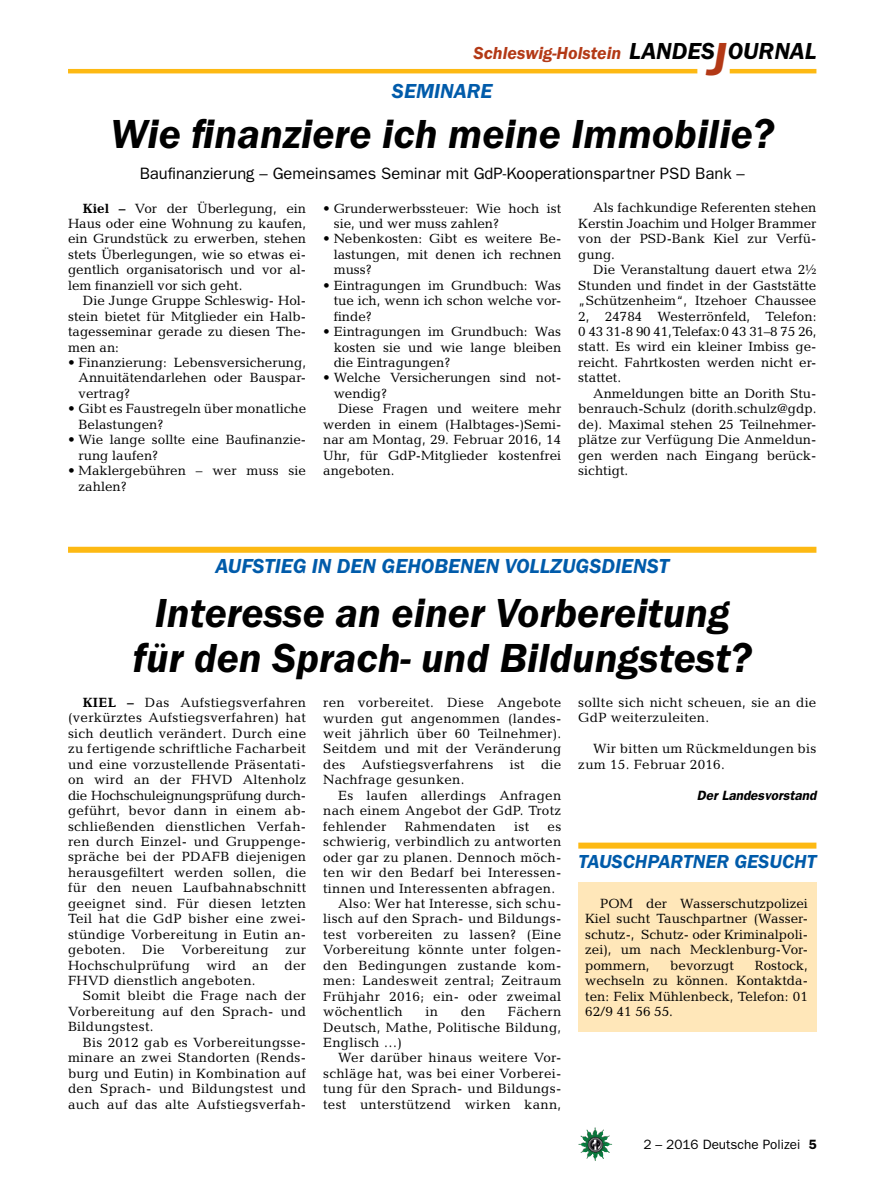
<style>
.page{position:relative;width:893px;height:1191px;background:#fff}
.page>*{position:absolute;margin:0;border:0;box-sizing:border-box;transform-origin:0 0}
.t1{font:italic 600 42px/45px "Franklin Gothic Itc T";color:#000;text-align:center}
.t2{font:italic 600 24px "Franklin Gothic Itc T";color:#000}
.t3{font:italic 600 21px "Franklin Gothic Itc T";color:#005baa}
.t4{font:italic 600 19.5px "Franklin Gothic Itc T";color:#005baa}
.t5{font:italic 600 18px "Franklin Gothic Itc T";color:#b33916}
.t6{font:16.5px "Franklin Gothic";color:#000}
.t7{font:13.5px/15.5px "Candida";color:#000;text-align:justify}
.t8{font:13.5px/15.5px "Candida";letter-spacing:.02em;color:#000}
.t9{font:13.5px "Franklin Gothic";color:#000}
.t10{font:italic 600 13.5px "Franklin Gothic";color:#000}
.s1{font-size:48px;color:#b33916}
.s2{font-weight:700}
.s3{font-weight:600}
</style>
<div class="page">
<img style="left:578px;top:1127px;width:17px;height:25px">
<hr style="left:730px;top:69px;width:86px;height:4px;background:#fdb913">
<hr style="left:68px;top:69px;width:629px;height:4px;background:#fdb913">
<div style="left:578px;top:882px;width:238px;height:149px;background:#ffe7b9"></div>
<div style="left:68px;top:547px;width:748px;height:6px;background:#fdb913"></div>
<div style="left:578px;top:842px;width:238px;height:6px;background:#fdb913"></div>
<h3 class="t5" style="left:473px;top:42px;width:149px">Schleswig-Holstein</h3>
<h3 class="t3" style="left:392px;top:79px;width:26px">Seminare</h3>
<h2 class="t2" style="left:629px;top:37px;width:189px">LANDES<span class="s1">J</span>OURNAL</h2>
<h1 class="t1" style="left:111px;top:111px;width:665px">Wie finanziere ich meine Immobilie?</h1>
<p class="t6" style="left:140px;top:164px;width:607px">Baufinanzierung – Gemeinsames Seminar mit GdP-Kooperationspartner PSD Bank –</p>
<p class="t7" style="left:334px;top:200px;width:229px;text-indent:-11px">• Grunderwerbssteuer: Wie hoch ist sie, und wer muss zahlen?</p>
<p class="t7" style="left:334px;top:231px;width:229px;text-indent:-11px">• Nebenkosten: Gibt es weitere Be&shy;lastungen, mit denen ich rechnen muss?</p>
<p class="t7" style="left:334px;top:277px;width:229px;text-indent:-11px">• Eintragungen im Grundbuch: Was tue ich, wenn ich schon welche vor&shy;finde?</p>
<p class="t7" style="left:334px;top:324px;width:229px;text-indent:-11px">• Eintragungen im Grundbuch: Was kosten sie und wie lange bleiben die Eintragungen?</p>
<p class="t7" style="left:323px;top:370px;width:240px">• Welche Versicherungen sind not-</p>
<p class="t7" style="left:334px;top:386px;width:55px">wendig?</p>
<p class="t7" style="left:338px;top:401px;width:225px">Diese Fragen und weitere mehr</p>
<p class="t7" style="left:323px;top:416px;width:240px">werden in einem (Halbtages-)Semi-</p>
<p class="t7" style="left:323px;top:432px;width:240px">nar am Montag, 29. Februar 2016, 14</p>
<p class="t7" style="left:323px;top:447px;width:240px">Uhr, für GdP-Mitglieder kostenfrei</p>
<p class="t7" style="left:323px;top:463px;width:73px">angeboten.</p>
<p class="t7" style="left:68px;top:200px;width:240px;text-indent:15px"><span class="s2">Kiel –</span> Vor der Überlegung, ein Haus oder eine Wohnung zu kaufen, ein Grundstück zu erwerben, stehen stets Überlegungen, wie so etwas ei&shy;gentlich organisatorisch und vor al&shy;lem finanziell vor sich geht.</p>
<p class="t7" style="left:68px;top:293px;width:240px;text-indent:15px">Die Junge Gruppe Schleswig- Hol&shy;stein bietet für Mitglieder ein Halb&shy;tagesseminar gerade zu diesen The&shy;men an:</p>
<p class="t7" style="left:79px;top:355px;width:229px;text-indent:-11px">• Finanzierung: Lebensversicherung, Annuitätendarlehen oder Bauspar&shy;vertrag?</p>
<p class="t7" style="left:79px;top:401px;width:229px;text-indent:-11px">• Gibt es Faustregeln über monatliche<br>Belastungen?</p>
<p class="t7" style="left:79px;top:432px;width:229px;text-indent:-11px">• Wie lange sollte eine Baufinanzie&shy;rung laufen?</p>
<p class="t7" style="left:79px;top:463px;width:229px;text-indent:-11px">• Maklergebühren – wer muss sie zahlen?</p>
<p class="t7" style="left:578px;top:200px;width:240px;text-indent:15px">Als fachkundige Referenten stehen Kerstin Joachim und Holger Brammer von der PSD-Bank Kiel zur Verfü&shy;gung.</p>
<p class="t7" style="left:578px;top:262px;width:240px;text-indent:15px">Die Veranstaltung dauert etwa 2½ Stunden und findet in der Gaststätte „Schützenheim“, Itzehoer Chaussee 2, 24784 Westerrönfeld, Telefon:<br>0 43 31-8 90 41, Telefax: 0 43 31–8 75 26, statt. Es wird ein kleiner Imbiss ge&shy;reicht. Fahrtkosten werden nicht er&shy;stattet.</p>
<p class="t7" style="left:578px;top:385px;width:240px;text-indent:15px">Anmeldungen bitte an Dorith Stu&shy;benrauch-Schulz (dorith.schulz@gdp. de). Maximal stehen 25 Teilnehmer&shy;plätze zur Verfügung Die Anmeldun&shy;gen werden nach Eingang berück&shy;sichtigt.</p>
<h3 class="t3" style="left:215px;top:553px;width:25px">Aufstieg</h3>
<h3 class="t3" style="left:312px;top:553px;width:39px">in den</h3>
<h3 class="t3" style="left:382px;top:553px;width:15px">gehobenen</h3>
<h3 class="t3" style="left:505px;top:553px;width:25px">Vollzugsdienst</h3>
<h1 class="t1" style="left:133px;top:590px;width:620px">Interesse an einer Vorbereitung für den Sprach- und Bildungstest?</h1>
<p class="t7" style="left:323px;top:695px;width:240px">ren vorbereitet. Diese Angebote wurden gut angenommen (landes&shy;weit jährlich über 60 Teilnehmer).<br>Seitdem und mit der Veränderung des Aufstiegsverfahrens ist die Nachfrage gesunken.</p>
<p class="t7" style="left:323px;top:787px;width:240px;text-indent:15px">Es laufen allerdings Anfragen nach einem Angebot der GdP. Trotz fehlender</p>
<p class="t7" style="left:68px;top:694px;width:240px;text-indent:15px"><span class="s2">KIEL –</span> Das Aufstiegsverfahren (verkürztes Aufstiegsverfahren) hat sich deutlich verändert. Durch eine zu fertigende schriftliche Facharbeit und eine vorzustellende Präsentati&shy;on wird an der FHVD Altenholz die Hochschuleignungsprüfung durch&shy;geführt, bevor dann in einem ab&shy;schließenden dienstlichen Verfah&shy;ren durch Einzel- und Gruppenge&shy;spräche bei der PDAFB diejenigen herausgefiltert werden sollen, die für den neuen Laufbahnabschnitt geeignet sind. Für diesen letzten Teil hat die GdP bisher eine zwei&shy;stündige Vorbereitung in Eutin an&shy;geboten. Die Vorbereitung zur Hochschulprüfung wird an der FHVD dienstlich angeboten.</p>
<p class="t7" style="left:68px;top:988px;width:240px;text-indent:15px">Somit bleibt die Frage nach der Vorbereitung auf den Sprach- und Bildungstest.</p>
<p class="t7" style="left:68px;top:1034px;width:240px;text-indent:15px">Bis 2012 gab es Vorbereitungsse&shy;minare an zwei Standorten (Rends&shy;burg und Eutin) in Kombination auf den Sprach- und Bildungstest und auch auf das alte Aufstiegsverfah-</p>
<p class="t8" style="left:578px;top:694px;width:240px">sollte sich nicht scheuen, sie an die<br>GdP weiterzuleiten.</p>
<p class="t8" style="left:578px;top:741px;width:240px;text-indent:15px">Wir bitten um Rückmeldungen bis zum 15. Februar 2016.</p>
<p class="t10" style="left:697px;top:787px;width:121px">Der Landesvorstand</p>
<p class="t8" style="left:405px;top:818px;width:93px">Rahmendaten</p>
<p class="t7" style="left:514px;top:818px;width:17px">ist</p>
<p class="t7" style="left:548px;top:818px;width:15px">es</p>
<p class="t8" style="left:323px;top:834px;width:240px">schwierig, verbindlich zu antworten</p>
<p class="t8" style="left:323px;top:849px;width:240px">oder gar zu planen. Dennoch möch-</p>
<p class="t8" style="left:323px;top:864px;width:240px">ten wir den Bedarf bei Interessen-</p>
<p class="t8" style="left:323px;top:880px;width:233px">tinnen und Interessenten abfragen.</p>
<p class="t8" style="left:338px;top:895px;width:225px">Also: Wer hat Interesse, sich schu-</p>
<p class="t8" style="left:323px;top:911px;width:240px">lisch auf den Sprach- und Bildungs-</p>
<p class="t8" style="left:323px;top:926px;width:240px">test vorbereiten zu lassen? (Eine</p>
<p class="t8" style="left:323px;top:942px;width:240px">Vorbereitung könnte unter folgen-</p>
<p class="t8" style="left:323px;top:957px;width:240px">den Bedingungen zustande kom-</p>
<p class="t8" style="left:323px;top:973px;width:240px">men: Landesweit zentral; Zeitraum</p>
<p class="t8" style="left:323px;top:988px;width:240px">Frühjahr 2016; ein- oder zweimal</p>
<p class="t8" style="left:323px;top:1003px;width:81px">wöchentlich</p>
<p class="t7" style="left:426px;top:1003px;width:14px">in</p>
<p class="t7" style="left:461px;top:1003px;width:26px">den</p>
<h3 class="t4" style="left:578px;top:850px;width:23px">Tausch</h3>
<h3 class="t4" style="left:647px;top:850px;width:24px">partnergesucht</h3>
<p class="t7" style="left:585px;top:895px;width:224px;text-indent:15px">POM der Wasserschutzpolizei Kiel sucht Tauschpartner (Wasser&shy;schutz-, Schutz- oder Kriminalpoli&shy;zei), um nach Mecklenburg-Vor&shy;pommern,</p>
<p class="t7" style="left:585px;top:957px;width:224px;text-indent:169px">Rostock, wechseln zu können. Kontaktda&shy;ten: Felix Mühlenbeck, Telefon: 01<br>62/9 41 56 55.</p>
<p class="t7" style="left:670px;top:957px;width:65px">bevorzugt</p>
<p class="t7" style="left:323px;top:1003px;width:240px;text-indent:185px">Fächern Deutsch, Mathe, Politische Bildung, Englisch …)</p>
<p class="t7" style="left:323px;top:1050px;width:240px;text-indent:15px">Wer darüber hinaus weitere Vor&shy;schläge hat, was bei einer Vorberei&shy;tung für den Sprach- und Bildungs&shy;test unterstützend wirken kann,</p>
<p class="t9" style="left:643px;top:1136px;width:175px">2 – 2016 Deutsche Polizei <span class="s3">5</span></p>
</div>
